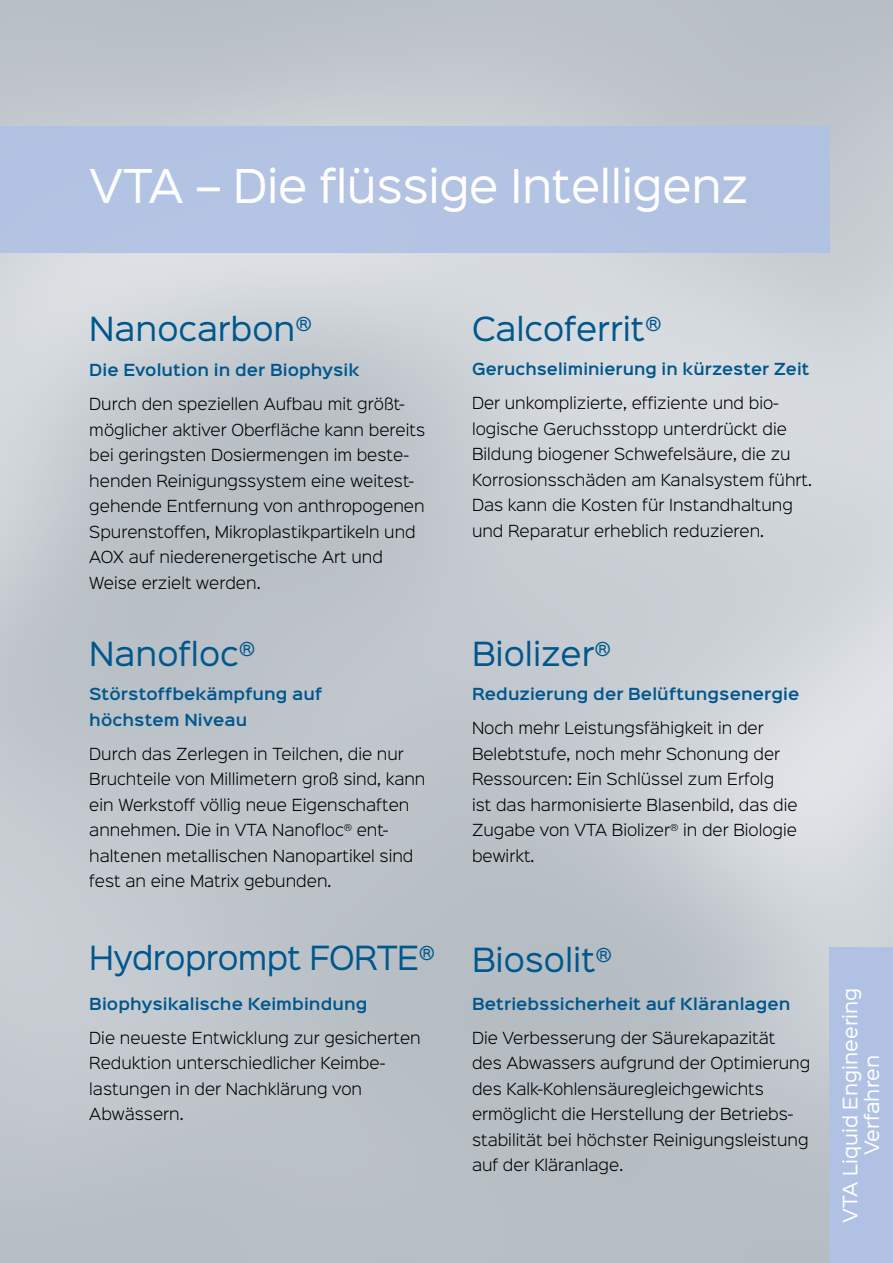
<style>
.page{position:relative;width:893px;height:1263px;background:#fff}
.page>*{position:absolute;margin:0;border:0;box-sizing:border-box;transform-origin:0 0}
.t1{font:42px "Sinkin Sans 400";letter-spacing:-.01em;color:#fff}
.t2{font:30px "Sinkin Sans 400";color:#00578d}
.t3{font:30px "Sinkin Sans 400";letter-spacing:-.02em;color:#00578d}
.t4{font:18px/21.6px "Sinkin Sans 400";color:#fff;text-align:center}
.t5{font:300 15px/25.5px "Sinkin Sans 300";color:#000}
.t6{font:600 15px/25.5px "Sinkin Sans 600";letter-spacing:.005em;color:#00578d}
</style>
<div class="page">
<div style="left:829px;top:947px;width:64px;height:316px;background:#b0c1e4"></div>
<div style="left:0;top:126px;width:829px;height:127px;background:#b0c1e4"></div>
<h1 class="t1" style="left:89px;top:151px;width:661px">VTA – Die flüssige Intelligenz</h1>
<h2 class="t2" style="left:89px;top:304px;width:224px">Nanocarbon<sup>®</sup></h2>
<p class="t6" style="left:89px;top:356px;width:272px">Die Evolution in der Biophysik</p>
<p class="t5" style="left:89px;top:390px;width:337px">Durch den speziellen Aufbau mit größt&shy;möglicher aktiver Oberfläche kann bereits bei geringsten Dosiermengen im beste&shy;henden Reinigungssystem eine weitest&shy;gehende Entfernung von anthropogenen Spurenstoffen, Mikroplastikpartikeln und AOX auf niederenergetische Art und Weise erzielt werden.</p>
<h2 class="t2" style="left:89px;top:628px;width:167px">Nanofloc<sup>®</sup></h2>
<p class="t6" style="left:89px;top:680px;width:234px">Störstoffbekämpfung auf höchstem Niveau</p>
<p class="t5" style="left:89px;top:740px;width:338px">Durch das Zerlegen in Teilchen, die nur Bruchteile von Millimetern groß sind, kann ein Werkstoff völlig neue Eigenschaften annehmen. Die in VTA Nanofloc<sup>®</sup> ent&shy;haltenen metallischen Nanopartikel sind fest an eine Matrix gebunden.</p>
<h2 class="t3" style="left:89px;top:933px;width:347px">Hydroprompt FORTE<sup>®</sup></h2>
<p class="t6" style="left:89px;top:990px;width:280px">Biophysikalische Keimbindung</p>
<p class="t5" style="left:89px;top:1024px;width:333px">Die neueste Entwicklung zur gesicherten<br>Reduktion unterschiedlicher Keimbe&shy;lastungen in der Nachklärung von<br>Abwässern.</p>
<h2 class="t2" style="left:472px;top:304px;width:191px">Calcoferrit<sup>®</sup></h2>
<p class="t6" style="left:472px;top:355px;width:339px">Geruchseliminierung in kürzester Zeit</p>
<p class="t5" style="left:472px;top:389px;width:342px">Der unkomplizierte, effiziente und bio&shy;logische Geruchsstopp unterdrückt die Bildung biogener Schwefelsäure, die zu Korrosionsschäden am Kanalsystem führt.<br>Das kann die Kosten für Instandhaltung und Reparatur erheblich reduzieren.</p>
<h2 class="t2" style="left:472px;top:628px;width:140px">Biolizer<sup>®</sup></h2>
<p class="t6" style="left:472px;top:680px;width:329px">Reduzierung der Belüftungsenergie</p>
<p class="t5" style="left:472px;top:714px;width:327px">Noch mehr Leistungsfähigkeit in der Belebtstufe, noch mehr Schonung der Ressourcen: Ein Schlüssel zum Erfolg<br>ist das harmonisierte Blasenbild, das die Zugabe von VTA Biolizer<sup>®</sup> in der Biologie bewirkt.</p>
<h2 class="t2" style="left:472px;top:934px;width:142px">Biosolit<sup>®</sup></h2>
<p class="t6" style="left:472px;top:990px;width:320px">Betriebssicherheit auf Kläranlagen</p>
<p class="t5" style="left:472px;top:1024px;width:340px">Die Verbesserung der Säurekapazität<br>des Abwassers aufgrund der Optimierung des Kalk-Kohlensäuregleichgewichts ermöglicht die Herstellung der Betriebs&shy;stabilität bei höchster Reinigungsleistung auf der Kläranlage.</p>
<p class="t4" style="left:838px;top:1222px;width:237px;rotate:-90deg">VTA Liquid Engineering<br>Verfahren</p>
</div>
